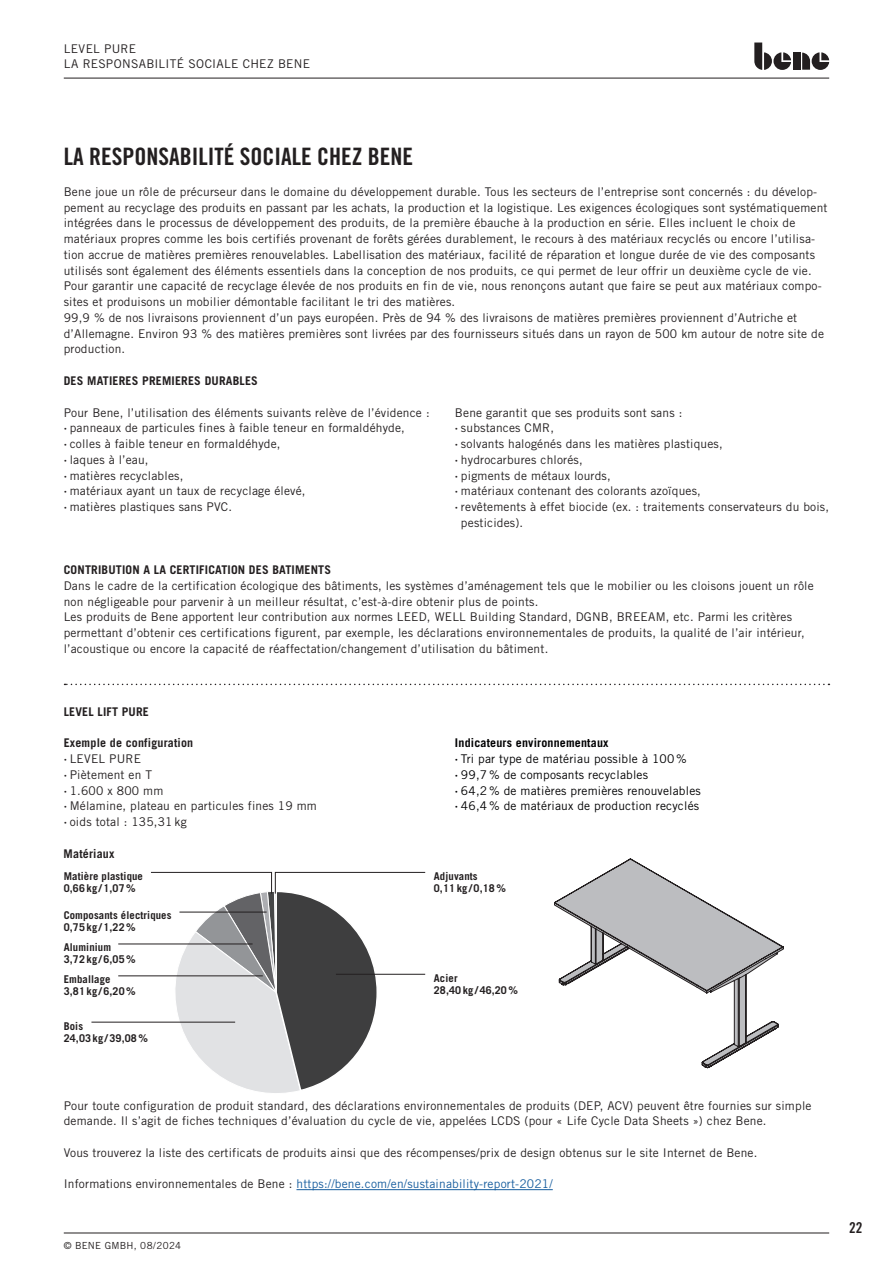
<style>
.page{position:relative;width:893px;height:1263px;background:#fff}
.page>*{position:absolute;margin:0;border:0;box-sizing:border-box;transform-origin:0 0}
.t1{font:24px "Trade Gothic LT Std Bd Cn 20";color:#231f20}
.t2{font:15px "Trade Gothic LT Std Bd Cn 20";color:#231f20}
.t3{font:12px/15.8px "Trade Gothic LT Std";letter-spacing:.015em;color:#231f20}
.t4{font:12px/15.8px "Trade Gothic LT Std";letter-spacing:.015em;color:#000002}
.t5{font:700 12px "Trade Gothic LT Std";letter-spacing:.015em;color:#231f20}
.t6{font:12px "Trade Gothic LT Std";letter-spacing:.015em;color:#175d9e}
.t7{font:700 10.8px/12px "Trade Gothic LT Std";letter-spacing:.01em;color:#231f20}
.t8{font:9.75px "Trade Gothic LT Std";letter-spacing:.03em;color:#231f20}
.s1{font-weight:700}
.s2{color:#231f20}
</style>
<div class="page">
<svg style="left:754px;top:43px;width:37px;height:27px"></svg>
<div style="left:793px;top:53px;width:7px;height:17px;background:#231f20"></div>
<svg style="left:802px;top:52px;width:27px;height:18px"></svg>
<svg style="left:554px;top:858px;width:230px;height:211px"></svg>
<hr style="left:64px;top:78px;width:765px;height:1px;background:#231f20">
<hr style="left:64px;top:1232px;width:765px;height:1px;background:#231f20">
<hr style="left:296px;top:1189px;width:257px;height:1px;background:#175d9e">
<svg style="left:65px;top:684px;width:764px;height:1px"></svg>
<hr style="left:91px;top:1022px;width:144px;height:1px;background:#231f20">
<svg style="left:150px;top:872px;width:276px;height:221px"></svg>
<hr style="left:118px;top:943px;width:135px;height:1px;background:#231f20">
<hr style="left:118px;top:975px;width:145px;height:1px;background:#231f20">
<p class="t3" style="left:64px;top:41px;width:248px;line-height:14.4px">LEVEL PURE<br>LA RESPONSABILITÉ SOCIALE CHEZ BENE</p>
<h1 class="t1" style="left:64px;top:141px;width:351px">LA RESPONSABILITÉ SOCIALE CHEZ BENE</h1>
<p class="t3" style="left:64px;top:184px;width:765px">Bene joue un rôle de précurseur dans le domaine du développement durable. Tous les secteurs de l’entreprise sont concernés : du dévelop&shy;pement au recyclage des produits en passant par les achats, la production et la logistique. Les exigences écologiques sont systématiquement intégrées dans le processus de développement des produits, de la première ébauche à la production en série. Elles incluent le choix de matériaux propres comme les bois certifiés provenant de forêts gérées durablement, le recours à des matériaux recyclés ou encore l’utilisa&shy;tion accrue de matières premières renouvelables. Labellisation des matériaux, facilité de réparation et longue durée de vie des composants utilisés sont également des éléments essentiels dans la conception de nos produits, ce qui permet de leur offrir un deuxième cycle de vie.<br>Pour garantir une capacité de recyclage élevée de nos produits en fin de vie, nous renonçons autant que faire se peut aux matériaux compo&shy;sites et produisons un mobilier démontable facilitant le tri des matières.<br>99,9 % de nos livraisons proviennent d’un pays européen. Près de 94 % des livraisons de matières premières proviennent d’Autriche et d’Allemagne. Environ 93 % des matières premières sont livrées par des fournisseurs situés dans un rayon de 500 km autour de notre site de production.</p>
<p class="t5" style="left:64px;top:373px;width:196px">DES MATIERES PREMIERES DURABLES</p>
<p class="t3" style="left:64px;top:404px;width:367px">Pour Bene, l’utilisation des éléments suivants relève de l’évidence : <span class="s1">·</span> panneaux de particules fines à faible teneur en formaldéhyde,<br><span class="s1">·</span> colles à faible teneur en formaldéhyde,<br><span class="s1">·</span> laques à l’eau,<br><span class="s1">·</span> matières recyclables,<br><span class="s1">·</span> matériaux ayant un taux de recyclage élevé,<br><span class="s1">·</span> matières plastiques sans PVC.</p>
<p class="t3" style="left:455px;top:404px;width:229px">Bene garantit que ses produits sont sans :</p>
<p class="t3" style="left:455px;top:420px;width:101px"><span class="s1">·</span> substances CM R,</p>
<p class="t3" style="left:455px;top:436px;width:269px"><span class="s1">·</span> solvants halogénés dans les matières plastiques,</p>
<p class="t3" style="left:455px;top:451px;width:129px"><span class="s1">·</span> hydrocarbures chlorés,</p>
<p class="t3" style="left:455px;top:467px;width:157px"><span class="s1">·</span> pigments de métaux lourds,</p>
<p class="t3" style="left:455px;top:483px;width:247px"><span class="s1">·</span> matériaux contenant des colorants azoïques,</p>
<p class="t3" style="left:455px;top:499px;width:376px"><span class="s1">·</span> revêtements à effet biocide (ex. : traitements conservateurs du bois,</p>
<p class="t3" style="left:461px;top:514px;width:64px">pesticides).</p>
<p class="t5" style="left:64px;top:562px;width:269px">CONTRIBUTION A LA CERTIFICATION DES BATIMENTS</p>
<p class="t3" style="left:64px;top:577px;width:751px">Dans le cadre de la certification écologique des bâtiments, les systèmes d’aménagement tels que le mobilier ou les cloisons jouent un rôle non négligeable pour parvenir à un meilleur résultat, c’est-à-dire obtenir plus de points.<br>Les produits de Bene apportent leur contribution aux normes LEED, WELL Building Standard, DGNB, BREEAM , etc. Parmi les critères permettant d’obtenir ces certifications figurent, par exemple, les déclarations environnementales de produits, la qualité de l’air intérieur, l’acoustique ou encore la capacité de réaffectation/changement d’utilisation du bâtiment.</p>
<p class="t5" style="left:64px;top:704px;width:87px">LEVEL LIFT PURE</p>
<p class="t3" style="left:64px;top:735px;width:255px"><span class="s1">Exemple de configuration<br>·</span> LEVEL PURE<br><span class="s1">·</span> Piètement en T<br><span class="s1">·</span> 1.600 x 800 mm<br><span class="s1">·</span> Mélamine, plateau en particules fines 19 mm <span class="s1">·</span> oids total : 135,31 kg</p>
<p class="t5" style="left:64px;top:846px;width:52px">Matériaux</p>
<p class="t7" style="left:64px;top:870px;width:81px">Matière plastique<br>0,66 kg / 1,07%</p>
<p class="t7" style="left:64px;top:909px;width:109px">Composants électriques<br>0,75 kg / 1,22%</p>
<p class="t7" style="left:64px;top:941px;width:73px">Aluminium<br>3,72 kg / 6,05%</p>
<p class="t7" style="left:64px;top:973px;width:73px">Emballage<br>3,81 kg / 6,20%</p>
<p class="t7" style="left:64px;top:1019px;width:86px">Bois<br>24,03 kg / 39,08%</p>
<p class="t4" style="left:455px;top:735px;width:247px"><span class="s1">Indicateurs environnementaux<br>·</span> Tri par type de matériau possible à 100 %<br><span class="s1">·</span> 99,7 % de composants recyclables<br><span class="s1">·</span> 64,2 % de matières premières renouvelables <span class="s1">·</span> 46,4 % de matériaux de production recyclés</p>
<p class="t7" style="left:434px;top:870px;width:73px">Adjuvants<br>0,11 kg / 0,18%</p>
<p class="t7" style="left:434px;top:971px;width:86px">Acier<br>28,40 kg / 46,20%</p>
<p class="t3" style="left:64px;top:1097px;width:749px">Pour toute configuration de produit standard, des déclarations environnementales de produits (DEP, ACV) peuvent être fournies sur simple demande. Il s’agit de fiches techniques d’évaluation du cycle de vie, appelées LCDS (pour « Life Cycle Data Sheets ») chez Bene.</p>
<p class="t3" style="left:64px;top:1145px;width:695px">Vous trouverez la liste des certificats de produits ainsi que des récompenses/prix de design obtenus sur le site Internet de Bene.</p>
<p class="t6" style="left:64px;top:1177px;width:490px"><span class="s2">Informations environnementales de Bene :</span> https://bene.com/en/sustainability-report-2021/</p>
<p class="t8" style="left:64px;top:1239px;width:25px">© Bene</p>
<p class="t8" style="left:105px;top:1239px;width:78px">Gmb H, 08/2024</p>
<p class="t2" style="left:849px;top:1218px;width:15px">22</p>
</div>
